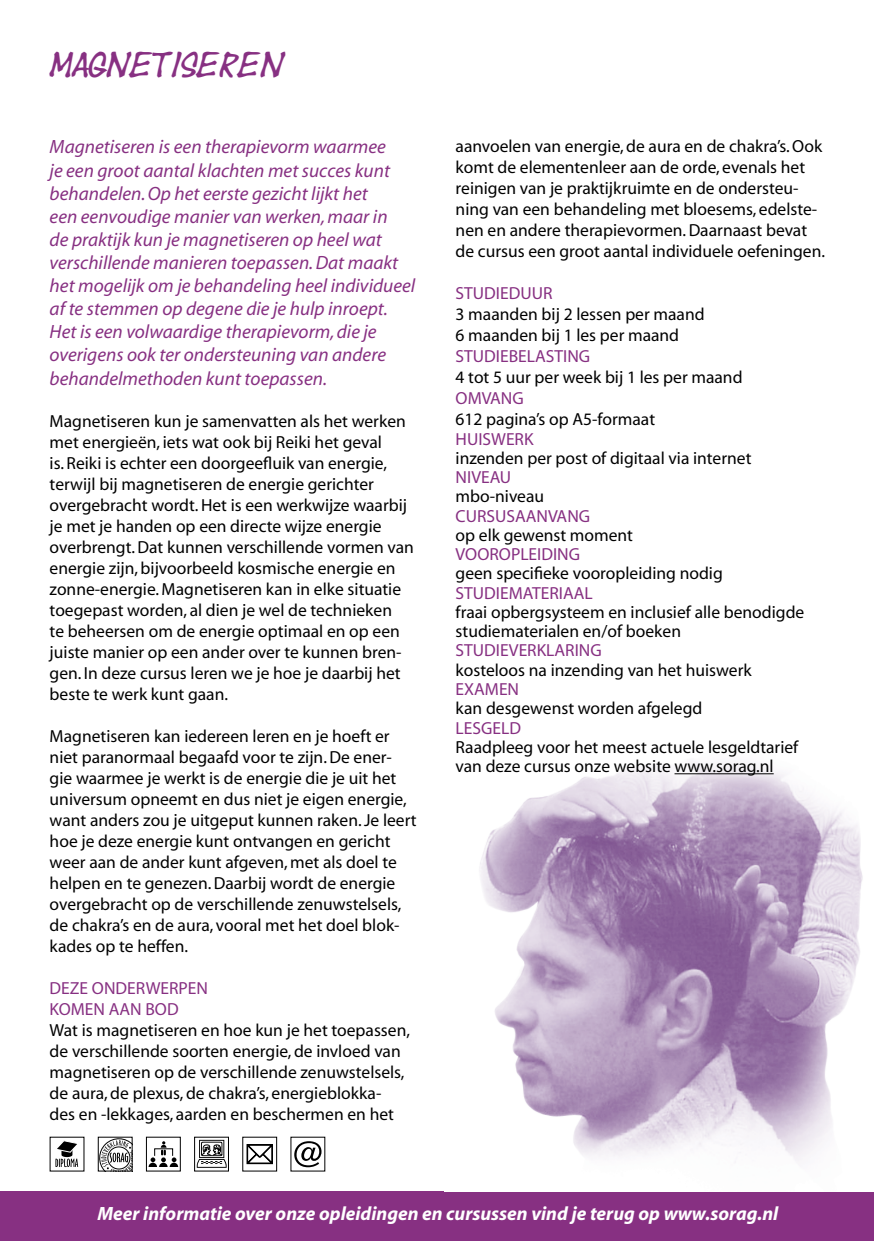
<style>
.page{position:relative;width:874px;height:1241px;background:#fff}
.page>*{position:absolute;margin:0;border:0;box-sizing:border-box;transform-origin:0 0}
.t1{font:26.25px "Yearsupplyoffairycakes";color:#873082}
.t2{font:italic 19.25px/23.1px "Myriad";color:#873082}
.t3{font:italic 700 19.25px "Myriad";color:#fff}
.t4{font:17.5px/21px "Myriad";color:#000}
.t5{font:17.5px/21px "Myriad";color:#873082}
</style>
<div class="page">
<div style="left:0;top:1191px;width:873px;height:49px;background:#873082"></div>
<img style="left:480px;top:763px;width:383px;height:398px">
<hr style="left:674px;top:773px;width:99px;height:1px;background:#000">
<svg style="left:55px;top:1140px;width:23px;height:26px"></svg>
<svg style="left:196px;top:1162px;width:31px;height:6px"></svg>
<svg style="left:197px;top:1139px;width:29px;height:28px"></svg>
<div style="left:194px;top:1136px;width:35px;height:35px;border:1px solid #000"></div>
<svg style="left:100px;top:1138px;width:30px;height:31px"></svg>
<div style="left:98px;top:1136px;width:34px;height:35px;border:1px solid #000"></div>
<svg style="left:294px;top:1141px;width:27px;height:25px"></svg>
<svg style="left:246px;top:1144px;width:27px;height:21px"></svg>
<svg style="left:247px;top:1144px;width:25px;height:19px"></svg>
<svg style="left:148px;top:1141px;width:30px;height:25px"></svg>
<div style="left:146px;top:1136px;width:35px;height:35px;border:1px solid #000"></div>
<h1 class="t1" style="left:50px;top:48px;width:235px">MAGNETISEREN</h1>
<p class="t2" style="left:50px;top:136px;width:367px">Magnetiseren is een therapievorm waarmee<br>je een groot aantal klachten met succes kunt behandelen. Op het eerste gezicht lijkt het<br>een eenvoudige manier van werken, maar in<br>de praktijk kun je magnetiseren op heel wat verschillende manieren toepassen. Dat maakt het mogelijk om je behandeling heel individueel af te stemmen op degene die je hulp inroept.<br>Het is een volwaardige therapievorm, die je overigens ook ter ondersteuning van andere behandelmethoden kunt toepassen.</p>
<p class="t4" style="left:50px;top:411px;width:365px">Magnetiseren kun je samenvatten als het werken met energieën, iets wat ook bij Reiki het geval<br>is. Reiki is echter een doorgeefluik van energie, terwijl bij magnetiseren de energie gerichter overgebracht wordt. Het is een werkwijze waarbij je met je handen op een directe wijze energie overbrengt. Dat kunnen verschillende vormen van energie zijn, bijvoorbeeld kosmische energie en zonne-energie. Magnetiseren kan in elke situatie toegepast worden, al dien je wel de technieken<br>te beheersen om de energie optimaal en op een juiste manier op een ander over te kunnen bren&shy;gen. In deze cursus leren we je hoe je daarbij het beste te werk kunt gaan.</p>
<p class="t4" style="left:50px;top:726px;width:368px">Magnetiseren kan iedereen leren en je hoeft er niet paranormaal begaafd voor te zijn. De ener&shy;gie waarmee je werkt is de energie die je uit het universum opneemt en dus niet je eigen energie, want anders zou je uitgeput kunnen raken. Je leert hoe je deze energie kunt ontvangen en gericht weer aan de ander kunt afgeven, met als doel te helpen en te genezen. Daarbij wordt de energie overgebracht op de verschillende zenuwstelsels, de chakra’s en de aura, vooral met het doel blok&shy;kades op te heffen.</p>
<p class="t5" style="left:50px;top:978px;width:160px">DEZE ONDERWERPEN<br>KOMEN AAN BOD</p>
<p class="t4" style="left:50px;top:1020px;width:361px">Wat is magnetiseren en hoe kun je het toepassen, de verschillende soorten energie, de invloed van magnetiseren op de verschillende zenuwstelsels, de aura, de plexus, de chakra’s, energieblokka&shy;des en -lekkages, aarden en beschermen en het</p>
<p class="t4" style="left:455px;top:136px;width:371px">aanvoelen van energie, de aura en de chakra’s. Ook komt de elementenleer aan de orde, evenals het reinigen van je praktijkruimte en de ondersteu&shy;ning van een behandeling met bloesems, edelste&shy;nen en andere therapievormen. Daarnaast bevat de cursus een groot aantal individuele oefeningen.</p>
<p class="t5" style="left:455px;top:283px;width:98px">STUDIEDUUR</p>
<p class="t4" style="left:455px;top:304px;width:250px">3 maanden bij 2 lessen per maand<br>6 maanden bij 1 les per maand</p>
<p class="t5" style="left:455px;top:346px;width:136px">STUDIEBELASTING</p>
<p class="t4" style="left:455px;top:367px;width:288px">4 tot 5 uur per week bij 1 les per maand</p>
<p class="t5" style="left:455px;top:388px;width:70px">OMVANG</p>
<p class="t4" style="left:455px;top:409px;width:201px">612 pagina’s op A5-formaat</p>
<p class="t5" style="left:455px;top:429px;width:79px">HUISWERK</p>
<p class="t4" style="left:455px;top:448px;width:297px">inzenden per post of digitaal via internet</p>
<p class="t5" style="left:455px;top:467px;width:57px">NIVEAU</p>
<p class="t4" style="left:455px;top:486px;width:90px">mbo-niveau</p>
<p class="t5" style="left:455px;top:506px;width:136px">CURSUSAANVANG</p>
<p class="t4" style="left:455px;top:525px;width:179px">op elk gewenst moment</p>
<p class="t5" style="left:455px;top:544px;width:126px">VOOROPLEIDING</p>
<p class="t4" style="left:455px;top:563px;width:268px">geen specifieke vooropleiding nodig</p>
<p class="t5" style="left:455px;top:583px;width:139px">STUDIEMATERIAAL</p>
<p class="t4" style="left:455px;top:603px;width:350px;line-height:19.2px">fraai opbergsysteem en inclusief alle benodigde studiematerialen en/of boeken</p>
<p class="t5" style="left:455px;top:640px;width:147px">STUDIEVERKLARING</p>
<p class="t4" style="left:455px;top:660px;width:297px">kosteloos na inzending van het huiswerk</p>
<p class="t5" style="left:455px;top:679px;width:65px">EXAMEN</p>
<p class="t4" style="left:455px;top:698px;width:248px">kan desgewenst worden afgelegd</p>
<p class="t5" style="left:455px;top:717px;width:67px">LESGELD</p>
<p class="t4" style="left:455px;top:738px;width:344px;line-height:19.2px">Raadpleeg voor het meest actuele lesgeldtarief van deze cursus onze website www.sorag.nl</p>
<p class="t3" style="left:97px;top:1202px;width:682px">Meer informatie over onze opleidingen en cursussen vind je terug op www.sorag.nl</p>
</div>
